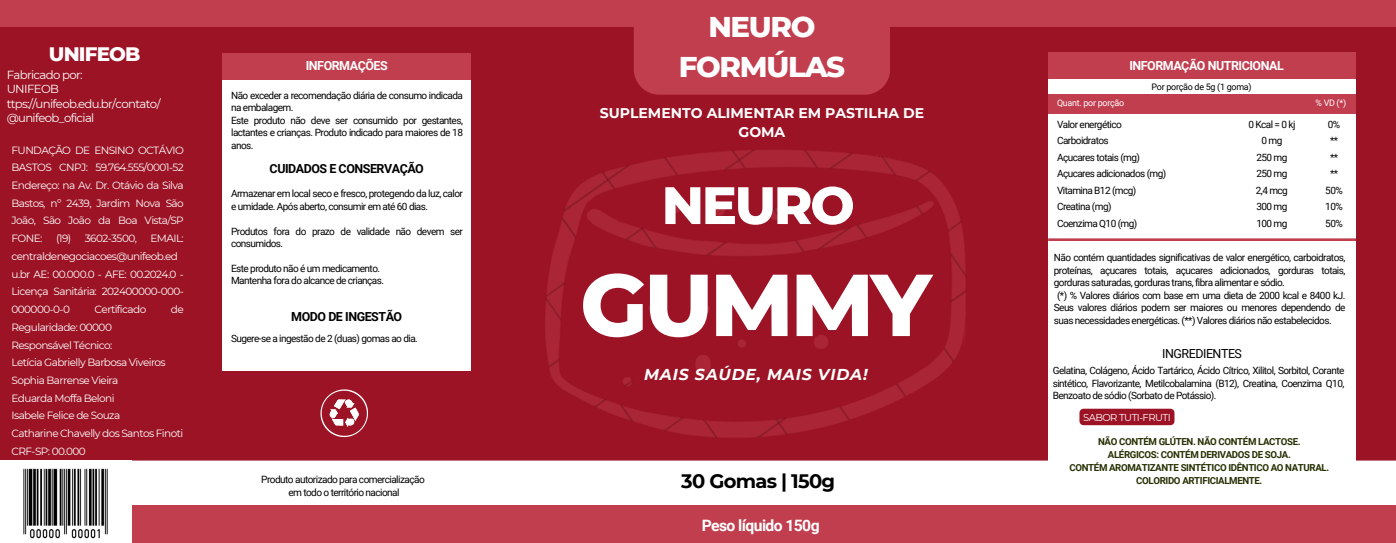
<style>
.page{position:relative;width:1396px;height:543px;background:#fff}
.page>*{position:absolute;margin:0;border:0;box-sizing:border-box;transform-origin:0 0}
.t1{font:800 87.67px "Montserrat";letter-spacing:-.035em;color:#fff}
.t2{font:800 52.5px "Montserrat";letter-spacing:-.045em;color:#fff}
.t3{font:800 29.14px/40.7px "Montserrat";letter-spacing:-.045em;color:#fff;text-align:center}
.t4{font:800 19.95px "Montserrat";letter-spacing:-.045em;color:#fff}
.t5{font:700 19.43px "Montserrat";letter-spacing:-.035em;color:#000}
.t6{font:italic 700 15.75px "Montserrat";letter-spacing:.05em;color:#fff}
.t7{font:700 15.66px "Roboto";letter-spacing:-.035em;color:#fff}
.t8{font:700 14px/19.1px "Montserrat";color:#fff;text-align:center}
.t9{font:700 12.42px "Roboto";letter-spacing:-.035em;color:#000}
.t10{font:700 12.42px "Roboto";letter-spacing:-.035em;color:#fff}
.t11{font:12.42px "Roboto";letter-spacing:-.035em;color:#000}
.t12{font:11.72px "Montserrat";letter-spacing:-.055em;color:#fff}
.t13{font:10.5px/17.7px "Montserrat";letter-spacing:-.055em;color:#fff;text-align:justify}
.t14{font:10.06px/12.4px "Roboto";letter-spacing:-.055em;color:#000;text-align:justify}
.t15{font:10.06px "Montserrat";letter-spacing:-.055em;color:#fff}
.t16{font:700 9.71px/13.1px "Roboto";letter-spacing:-.035em;color:#273003;text-align:center}
.t17{font:8.92px "Roboto";letter-spacing:-.03em;color:#000}
.t18{font:8.92px "Roboto";letter-spacing:-.03em;color:#fff}
</style>
<div class="page">
<div style="left:0;top:0;width:1395px;height:543px;background:#9b1325"></div>
<div style="left:0;top:0;width:1395px;height:27px;background:#c13e4f"></div>
<div style="left:131px;top:460px;width:1264px;height:45px;background:#fff"></div>
<div style="left:131px;top:505px;width:1264px;height:38px;background:#c13e4f"></div>
<div style="left:1048px;top:54px;width:307px;height:450px;background:#fff"></div>
<div style="left:1048px;top:52px;width:307px;height:27px;background:#c13e4f"></div>
<hr style="left:1048px;top:238px;width:307px;height:3px;background:#c13e4f">
<div style="left:223px;top:54px;width:248px;height:317px;background:#fff"></div>
<div style="left:223px;top:53px;width:248px;height:27px;background:#c13e4f"></div>
<div style="left:0;top:460px;width:131px;height:83px;background:#fff"></div>
<div style="left:1048px;top:95px;width:307px;height:19px;background:#c13e4f"></div>
<div style="left:633px;top:0;width:257px;height:95px;background:#c13e4f"></div>
<svg style="left:320px;top:389px;width:48px;height:48px"></svg>
<img style="left:23px;top:468px;width:85px;height:71px">
<img style="left:525px;top:150px;width:468px;height:330px">
<div style="left:1079px;top:409px;width:95px;height:16px;background:#9b1325"></div>
<p class="t4" style="left:49px;top:42px;width:93px">UNIFEOB</p>
<p class="t12" style="left:7px;top:68px;width:77px">Fabricado por:</p>
<p class="t12" style="left:7px;top:82px;width:54px">UNIFEOB</p>
<p class="t12" style="left:7px;top:96px;width:155px">ttps://unifeob.edu.br/contato/</p>
<h2 class="t12" style="left:7px;top:111px;width:89px">@unifeob_oficial</h2>
<p class="t13" style="left:12px;top:141px;width:174px">FUNDAÇÃO DE ENSINO OCTÁVIO BASTOS CNPJ: 59.764.555/0001-52<br>Endereço: na Av. Dr. Otávio da Silva Bastos, nº 2439, Jardim Nova São João, São João da Boa Vista/SP FONE:</p>
<p class="t13" style="left:56px;top:229px;width:82px">(19) 3602-3500,</p>
<p class="t13" style="left:12px;top:229px;width:174px;text-align:left;text-indent:139px">EMAIL: centraldenegociacoes@unifeob.ed u.br AE: 00.000.0 - AFE: 00.2024.0 -<br>Licença Sanitária: 202400000-000-<br>000000-0-0</p>
<p class="t13" style="left:95px;top:300px;width:53px">Certificado</p>
<p class="t13" style="left:171px;top:300px;width:14px">de</p>
<p class="t13" style="left:12px;top:318px;width:102px">Regularidade: 00000</p>
<p class="t13" style="left:12px;top:336px;width:102px">Responsável Técnico:</p>
<p class="t13" style="left:12px;top:354px;width:156px">Letícia Gabrielly Barbosa Viveiros</p>
<h1 class="t13" style="left:12px;top:371px;width:108px">Sophia Barrense Vieira</h1>
<p class="t13" style="left:12px;top:389px;width:104px">Eduarda Moffa Beloni</p>
<p class="t13" style="left:12px;top:407px;width:110px">Isabele Felice de Souza</p>
<p class="t13" style="left:12px;top:424px;width:173px">Catharine Chavelly dos Santos Finoti</p>
<p class="t13" style="left:12px;top:442px;width:76px">CRF-SP: 00.000</p>
<p class="t10" style="left:306px;top:58px;width:83px">INFORMAÇÕES</p>
<p class="t14" style="left:231px;top:89px;width:233px">Não exceder a recomendação diária de consumo indicada na embalagem.</p>
<p class="t14" style="left:231px;top:114px;width:233px">Este produto não deve ser consumido por gestantes, lactantes e crianças. Produto indicado para maiores de 18 anos.</p>
<p class="t9" style="left:269px;top:161px;width:156px">CUIDADOS E CONSERVAÇÃO</p>
<p class="t14" style="left:231px;top:187px;width:233px">Armazenar em local seco e fresco, protegendo da luz, calor e umidade. Após aberto, consumir em até 60 dias.</p>
<p class="t14" style="left:231px;top:225px;width:233px">Produtos fora do prazo de validade não devem ser consumidos.</p>
<p class="t14" style="left:231px;top:262px;width:150px">Este produto não é um medicamento.</p>
<p class="t14" style="left:231px;top:275px;width:154px">Mantenha fora do alcance de crianças.</p>
<p class="t9" style="left:291px;top:310px;width:112px">MODO DE INGESTÃO</p>
<p class="t14" style="left:231px;top:333px;width:188px">Sugere-se a ingestão de 2 (duas) gomas ao dia.</p>
<p class="t14" style="left:261px;top:473px;width:165px">Produto autorizado para comercialização</p>
<p class="t14" style="left:288px;top:486px;width:113px">em todo o território nacional</p>
<p class="t3" style="left:678px;top:6px;width:168px">NEURO<br>FORMÚLAS</p>
<h4 class="t8" style="left:599px;top:104px;width:326px">SUPLEMENTO ALIMENTAR EM PASTILHA DE<br>GOMA</h4>
<p class="t2" style="left:661px;top:173px;width:195px">NEURO</p>
<p class="t1" style="left:580px;top:251px;width:353px">GUMMY</p>
<p class="t6" style="left:644px;top:364px;width:225px">MAIS SAÚDE, MAIS VIDA!</p>
<p class="t5" style="left:681px;top:469px;width:155px">30 Gomas | 150g</p>
<p class="t7" style="left:701px;top:516px;width:119px">Peso líquido 150g</p>
<p class="t10" style="left:1129px;top:58px;width:156px">INFORMAÇÃO NUTRICIONAL</p>
<h6 class="t17" style="left:1151px;top:81px;width:101px">Por porção de 5g (1 goma)</h6>
<p class="t18" style="left:1056px;top:98px;width:69px">Quant. por porção</p>
<p class="t18" style="left:1315px;top:98px;width:32px">% VD (*)</p>
<p class="t14" style="left:1056px;top:118px;width:66px">Valor energético</p>
<p class="t14" style="left:1056px;top:135px;width:53px">Carboidratos</p>
<p class="t14" style="left:1056px;top:151px;width:84px">Açucares totais (mg)</p>
<p class="t14" style="left:1056px;top:168px;width:111px">Açucares adicionados (mg)</p>
<p class="t14" style="left:1056px;top:184px;width:81px">Vitamina B12 (mcg)</p>
<p class="t14" style="left:1056px;top:200px;width:56px">Creatina (mg)</p>
<p class="t14" style="left:1056px;top:217px;width:82px">Coenzima Q10 (mg)</p>
<p class="t14" style="left:1248px;top:118px;width:48px">0Kcal=0kj</p>
<p class="t14" style="left:1261px;top:135px;width:22px">0mg</p>
<p class="t14" style="left:1256px;top:151px;width:33px">250 mg</p>
<p class="t14" style="left:1256px;top:168px;width:33px">250 mg</p>
<p class="t14" style="left:1255px;top:184px;width:34px">2,4 mcg</p>
<p class="t14" style="left:1256px;top:200px;width:33px">300 mg</p>
<p class="t14" style="left:1256px;top:217px;width:33px">100 mg</p>
<p class="t14" style="left:1327px;top:118px;width:14px">0%</p>
<p class="t14" style="left:1329px;top:135px;width:10px">**</p>
<p class="t14" style="left:1329px;top:151px;width:10px">**</p>
<p class="t14" style="left:1329px;top:168px;width:10px">**</p>
<p class="t14" style="left:1325px;top:184px;width:19px">50%</p>
<p class="t14" style="left:1325px;top:200px;width:19px">10%</p>
<p class="t14" style="left:1325px;top:217px;width:19px">50%</p>
<p class="t14" style="left:1053px;top:251px;width:293px">Não contém quantidades significativas de valor energético, carboidratos, proteínas, açucares totais, açucares adicionados, gorduras totais, gorduras saturadas, gorduras trans, fibra alimentar e sódio.</p>
<p class="t14" style="left:1053px;top:289px;width:293px;text-indent:3px">(*) % Valores diários com base em uma dieta de 2000 kcal e 8400 kJ.<br>Seus valores diários podem ser maiores ou menores dependendo de suas necessidades energéticas. (**) Valores diários não estabelecidos.</p>
<p class="t14" style="left:1052px;top:364px;width:293px">Gelatina, Colágeno, Ácido Tartárico, Ácido Cítrico, Xilitol, Sorbitol, Corante sintético, Flavorizante, Metilcobalamina (B12), Creatina, Coenzima Q10, Benzoato de sódio (Sorbato de Potássio).</p>
<p class="t11" style="left:1161px;top:346px;width:81px">INGREDIENTES</p>
<p class="t15" style="left:1083px;top:411px;width:89px">SABOR TUTI-FRUTI</p>
<p class="t16" style="left:1069px;top:435px;width:261px">NÃO CONTÉM GLÚTEN. NÃO CONTÉM LACTOSE.<br>ALÉRGICOS: CONTÉM DERIVADOS DE SOJA.<br>CONTÉM AROMATIZANTE SINTÉTICO IDÊNTICO AO NATURAL.<br>COLORIDO ARTIFICIALMENTE.</p>
</div>
